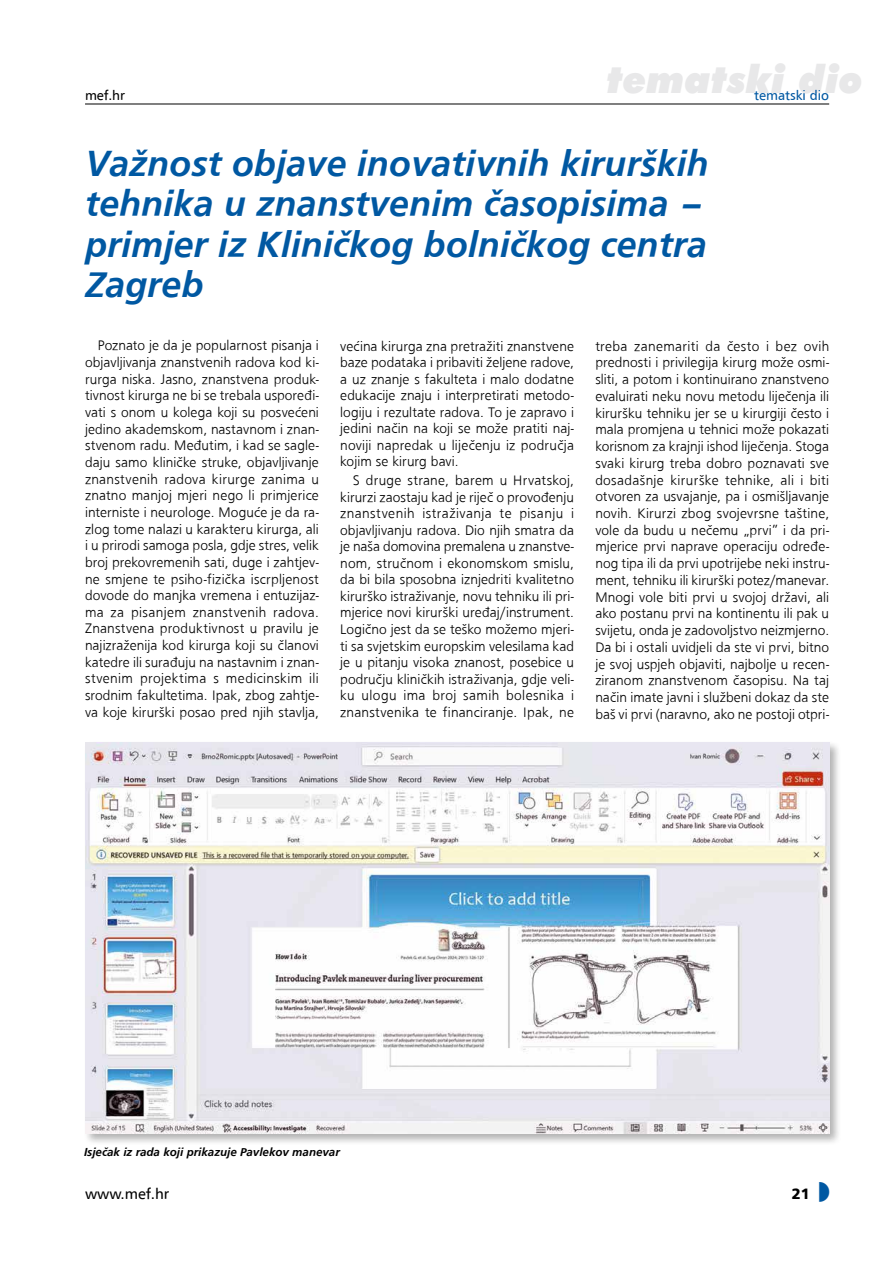
<style>
.page{position:relative;width:893px;height:1263px;background:#fff}
.page>*{position:absolute;margin:0;border:0;box-sizing:border-box;transform-origin:0 0}
.t1{font:italic 900 39px "Futura BT";color:#e8e8e9}
.t2{font:500 37.5px/40.5px "Frugal Sans Bold Italic DTC";color:#0058a2;text-align:justify}
.t3{font:15px "A Frutiger";color:#000}
.t4{font:900 15px "A Frutiger";color:#000}
.t5{font:500 14.25px/16.6px "Frugal Sans Light DTC";letter-spacing:.01em;color:#000;text-align:justify}
.t6{font:13.5px "A Frutiger";color:#0058a2}
.t7{font:13.5px "A Frutiger";color:#000}
.t8{font:500 12px "Frugal Sans Bold Italic DTC";color:#000}
</style>
<div class="page">
<hr style="left:85px;top:104px;width:744px;height:1px;background:#000">
<div style="left:83px;top:741px;width:758px;height:405px;background:#000;opacity:.3"></div>
<img style="left:85px;top:743px;width:744px;height:390px">
<p class="t7" style="left:85px;top:87px;width:42px">mef.hr</p>
<h1 class="t1" style="left:606px;top:56px;width:258px">tematski dio</h1>
<p class="t6" style="left:754px;top:87px;width:76px">tematski dio</p>
<h2 class="t2" style="left:85px;top:142px;width:625px">Važnost objave inovativnih kirurških tehnika u znanstvenim časopisima – primjer iz Kliničkog bolničkog centra Zagreb</h2>
<p class="t5" style="left:85px;top:337px;width:235px;text-indent:13px">Poznato je da je popularnost pisanja i objavljivanja znanstvenih radova kod ki&shy;rurga niska. Jasno, znanstvena produk&shy;tivnost kirurga ne bi se trebala uspoređi&shy;vati s onom u kolega koji su posvećeni jedino akademskom, nastavnom i znan&shy;stvenom radu. Međutim, i kad se sagle&shy;daju samo kliničke struke, objavljivanje znanstvenih radova kirurge zanima u znatno manjoj mjeri nego li primjerice interniste i neurologe. Moguće je da ra&shy;zlog tome nalazi u karakteru kirurga, ali i u prirodi samoga posla, gdje stres, velik broj prekovremenih sati, duge i zahtjev&shy;ne smjene te psiho-fizička iscrpljenost dovode do manjka vremena i entuzijaz&shy;ma za pisanjem znanstvenih radova.<br>Znanstvena produktivnost u pravilu je najizraženija kod kirurga koji su članovi katedre ili surađuju na nastavnim i znan&shy;stvenim projektima s medicinskim ili srodnim fakultetima. Ipak, zbog zahtje&shy;va koje kirurški posao pred njih stavlja,</p>
<p class="t5" style="left:340px;top:337px;width:235px">većina kirurga zna pretražiti znanstvene baze podataka i pribaviti željene radove, a uz znanje s fakulteta i malo dodatne edukacije znaju i interpretirati metodo&shy;logiju i rezultate radova. To je zapravo i jedini način na koji se može pratiti naj&shy;noviji napredak u liječenju iz područja kojim se kirurg bavi.</p>
<p class="t5" style="left:595px;top:337px;width:235px">treba zanemariti da često i bez ovih prednosti i privilegija kirurg može osmi&shy;sliti, a potom i kontinuirano znanstveno evaluirati neku novu metodu liječenja ili kiruršku tehniku jer se u kirurgiji često i mala promjena u tehnici može pokazati korisnom za krajnji ishod liječenja. Stoga svaki kirurg treba dobro poznavati sve dosadašnje kirurške tehnike, ali i biti otvoren za usvajanje, pa i osmišljavanje novih. Kirurzi zbog svojevrsne taštine, vole da budu u nečemu „prvi” i da pri&shy;mjerice prvi naprave operaciju određe&shy;nog tipa ili da prvi upotrijebe neki instru&shy;ment, tehniku ili kirurški potez/manevar.<br>Mnogi vole biti prvi u svojoj državi, ali ako postanu prvi na kontinentu ili pak u svijetu, onda je zadovoljstvo neizmjerno.<br>Da bi i ostali uvidjeli da ste vi prvi, bitno je svoj uspjeh objaviti, najbolje u recen&shy;ziranom znanstvenom časopisu. Na taj način imate javni i službeni dokaz da ste baš vi prvi (naravno, ako ne postoji otpri-</p>
<p class="t5" style="left:340px;top:472px;width:235px;text-indent:13px">S druge strane, barem u Hrvatskoj, kirurzi zaostaju kad je riječ o provođenju znanstvenih istraživanja te pisanju i objavljivanju radova. Dio njih smatra da je naša domovina premalena u znanstve&shy;nom, stručnom i ekonomskom smislu, da bi bila sposobna iznjedriti kvalitetno kirurško istraživanje, novu tehniku ili pri&shy;mjerice novi kirurški uređaj/instrument.<br>Logično jest da se teško možemo mjeri&shy;ti sa svjetskim europskim velesilama kad je u pitanju visoka znanost, posebice u području kliničkih istraživanja, gdje veli&shy;ku ulogu ima broj samih bolesnika i znanstvenika te financiranje. Ipak, ne</p>
<p class="t8" style="left:84px;top:1144px;width:257px">Isječak iz rada koji prikazuje Pavlekov manevar</p>
<p class="t3" style="left:85px;top:1185px;width:86px">www.mef.hr</p>
<p class="t4" style="left:792px;top:1184px;width:20px">21</p>
</div>
